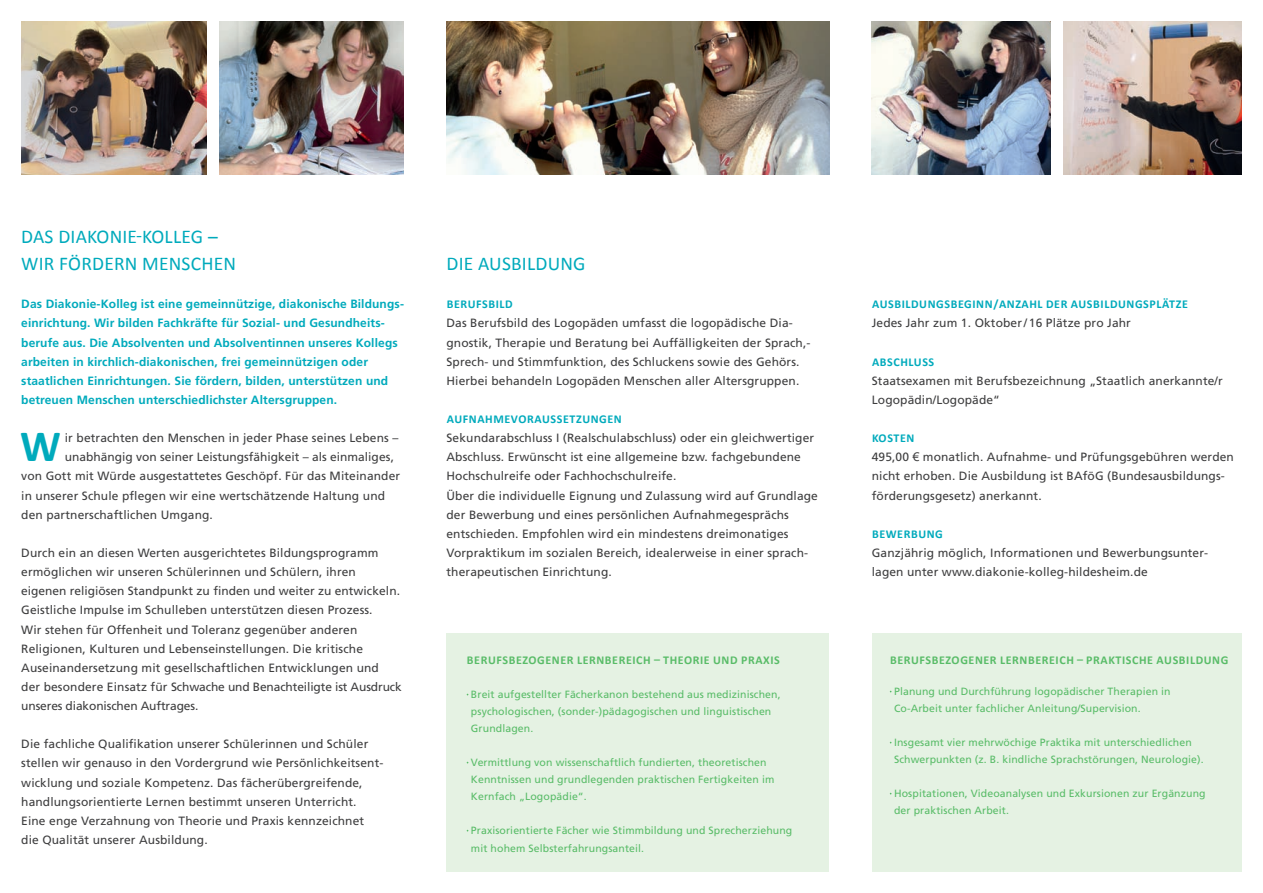
<style>
.page{position:relative;width:1263px;height:893px;background:#fff}
.page>*{position:absolute;margin:0;border:0;box-sizing:border-box;transform-origin:0 0}
.t1{font:700 45px "Calibri";color:#00aabc}
.t2{font:19.5px/27px "Calibri";letter-spacing:.01em;color:#00aabc}
.t3{font:12px/19.2px "Frutiger";letter-spacing:.01em;color:#3e3e3f}
.t4{font:700 12px/19.2px "Frutiger";letter-spacing:.01em;color:#00aabc}
.t5{font:700 12px "Calibri";letter-spacing:.05em;color:#00aabc}
.t6{font:700 12px "Calibri";letter-spacing:.05em;color:#59bc68}
.t7{font:10.5px/17px "Frutiger";letter-spacing:.01em;color:#59bc68}
.s1{font-family:"Arial"}
</style>
<div class="page">
<div style="left:446px;top:634px;width:383px;height:238px;background:#e5f2e3"></div>
<div style="left:872px;top:634px;width:370px;height:238px;background:#e5f2e3"></div>
<img style="left:219px;top:21px;width:185px;height:153px">
<img style="left:872px;top:21px;width:178px;height:153px">
<img style="left:1063px;top:21px;width:179px;height:153px">
<img style="left:446px;top:21px;width:383px;height:153px">
<img style="left:21px;top:21px;width:185px;height:153px">
<h2 class="t2" style="left:21px;top:222px;width:216px">DAS DIAKONIE-KOLLEG –<br>WIR FÖRDERN MENSCHEN</h2>
<p class="t4" style="left:21px;top:295px;width:383px">Das Diakonie-Kolleg ist eine gemeinnützige, diakonische Bildungs&shy;einrichtung. Wir bilden Fachkräfte für Sozial- und Gesundheits&shy;berufe aus. Die Absolventen und Absolventinnen unseres Kollegs arbeiten in kirchlich-diakonischen, frei gemeinnützigen oder staatlichen Einrichtungen. Sie fördern, bilden, unterstützen und betreuen Menschen unterschiedlichster Altersgruppen.</p>
<p class="t3" style="left:65px;top:428px;width:335px">ir betrachten den Menschen in jeder Phase seines Lebens –</p>
<p class="t3" style="left:65px;top:447px;width:331px">unabhängig von seiner Leistungsfähigkeit – als einmaliges,</p>
<p class="t3" style="left:21px;top:467px;width:380px">von Gott mit Würde ausgestattetes Geschöpf. Für das Miteinander</p>
<p class="t3" style="left:21px;top:486px;width:365px">in unserer Schule pflegen wir eine wertschätzende Haltung und</p>
<p class="t3" style="left:21px;top:505px;width:193px">den partnerschaftlichen Umgang.</p>
<p class="t3" style="left:21px;top:543px;width:382px">Durch ein an diesen Werten ausgerichtetes Bildungsprogramm ermöglichen wir unseren Schülerinnen und Schülern, ihren eigenen religiösen Standpunkt zu finden und weiter zu entwickeln.<br>Geistliche Impulse im Schulleben unterstützen diesen Prozess.<br>Wir stehen für Offenheit und Toleranz gegenüber anderen Religionen, Kulturen und Lebenseinstellungen. Die kritische Auseinandersetzung mit gesellschaftlichen Entwicklungen und<br>der besondere Einsatz für Schwache und Benachteiligte ist Ausdruck unseres diakonischen Auftrages.</p>
<p class="t3" style="left:21px;top:734px;width:364px">Die fachliche Qualifikation unserer Schülerinnen und Schüler stellen wir genauso in den Vordergrund wie Persönlichkeitsent&shy;wicklung und soziale Kompetenz. Das fächerübergreifende, handlungsorientierte Lernen bestimmt unseren Unterricht.<br>Eine enge Verzahnung von Theorie und Praxis kennzeichnet die Qualität unserer Ausbildung.</p>
<h1 class="t1" style="left:20px;top:418px;width:42px">W</h1>
<h2 class="t2" style="left:446px;top:249px;width:140px">DIE AUSBILDUNG</h2>
<p class="t5" style="left:447px;top:297px;width:66px">BERUFSBILD</p>
<p class="t3" style="left:446px;top:314px;width:365px">Das Berufsbild des Logopäden umfasst die logopädische Dia&shy;gnostik, Therapie und Beratung bei Auffälligkeiten der Sprach,- Sprech- und Stimmfunktion, des Schluckens sowie des Gehörs.<br>Hierbei behandeln Logopäden Menschen aller Altersgruppen.</p>
<p class="t5" style="left:447px;top:412px;width:177px">AUFNAHMEVORAUSSETZUNGEN</p>
<p class="t3" style="left:446px;top:428px;width:373px">Sekundarabschluss I (Realschulabschluss) oder ein gleichwertiger Abschluss. Erwünscht ist eine allgemeine bzw. fachgebundene Hochschulreife oder Fachhochschulreife.<br>Über die individuelle Eignung und Zulassung wird auf Grundlage der Bewerbung und eines persönlichen Aufnahmegesprächs entschieden. Empfohlen wird ein mindestens dreimonatiges Vorpraktikum im sozialen Bereich, idealerweise in einer sprach&shy;therapeutischen Einrichtung.</p>
<p class="t6" style="left:467px;top:653px;width:314px">BERUFSBEZOGENER LERNBEREICH – TH EORIE UND PRAXIS</p>
<p class="t7" style="left:471px;top:686px;width:311px">Breit aufgestellter Fächerkanon bestehend aus medizinischen, psychologischen, (sonder-)pädagogischen und linguistischen<br>Grundlagen.</p>
<p class="t7" style="left:471px;top:754px;width:305px">Vermittlung von wissenschaftlich fundierten, theoretischen<br>Kenntnissen und grundlegenden praktischen Fertigkeiten im<br>Kernfach „Logopädie“.</p>
<p class="t7" style="left:471px;top:822px;width:323px">Praxisorientierte Fächer wie Stimmbildung und Sprecherziehung mit hohem Selbsterfahrungsanteil.</p>
<p class="t5" style="left:872px;top:297px;width:317px">AUSBILDUNGSBEGINN/ANZAHL DER AUSBILDUNGSPLÄTZE</p>
<p class="t3" style="left:872px;top:313px;width:261px">Jedes Jahr zum 1. Oktober/ 16 Plätze pro Jahr</p>
<p class="t5" style="left:872px;top:354px;width:64px">ABSCHLUSS</p>
<p class="t3" style="left:872px;top:371px;width:352px">Staatsexamen mit Berufsbezeichnung „Staatlich anerkannte/r<br>Logopädin/Logopäde“</p>
<p class="t5" style="left:872px;top:431px;width:44px">KOSTEN</p>
<p class="t3" style="left:872px;top:447px;width:364px">495,00 <span class="s1">€</span> monatlich. Aufnahme- und Prüfungsgebühren werden nicht erhoben. Die Ausbildung ist BAföG (Bundesausbildungs&shy;förderungsgesetz) anerkannt.</p>
<p class="t5" style="left:872px;top:526px;width:72px">BEWERBUNG</p>
<p class="t3" style="left:872px;top:543px;width:338px">Ganzjährig möglich, Informationen und Bewerbungsunter&shy;lagen unter www.diakonie-kolleg-hildesheim.de</p>
<p class="t6" style="left:890px;top:653px;width:340px">BERUFSBEZOGENER LERNBEREICH – PRAKTISCHE AUSBILDUNG</p>
<p class="t7" style="left:894px;top:683px;width:278px">Planung und Durchführung logopädischer Therapien in<br>Co-Arbeit unter fachlicher Anleitung/Supervision.</p>
<p class="t7" style="left:894px;top:734px;width:311px">Insgesamt vier mehrwöchige Praktika mit unterschiedlichen<br>Schwerpunkten (z. B. kindliche Sprachstörungen, Neurologie).</p>
<p class="t7" style="left:894px;top:785px;width:313px">Hospitationen, Videoanalysen und Exkursionen zur Ergänzung der praktischen Arbeit.</p>
</div>
